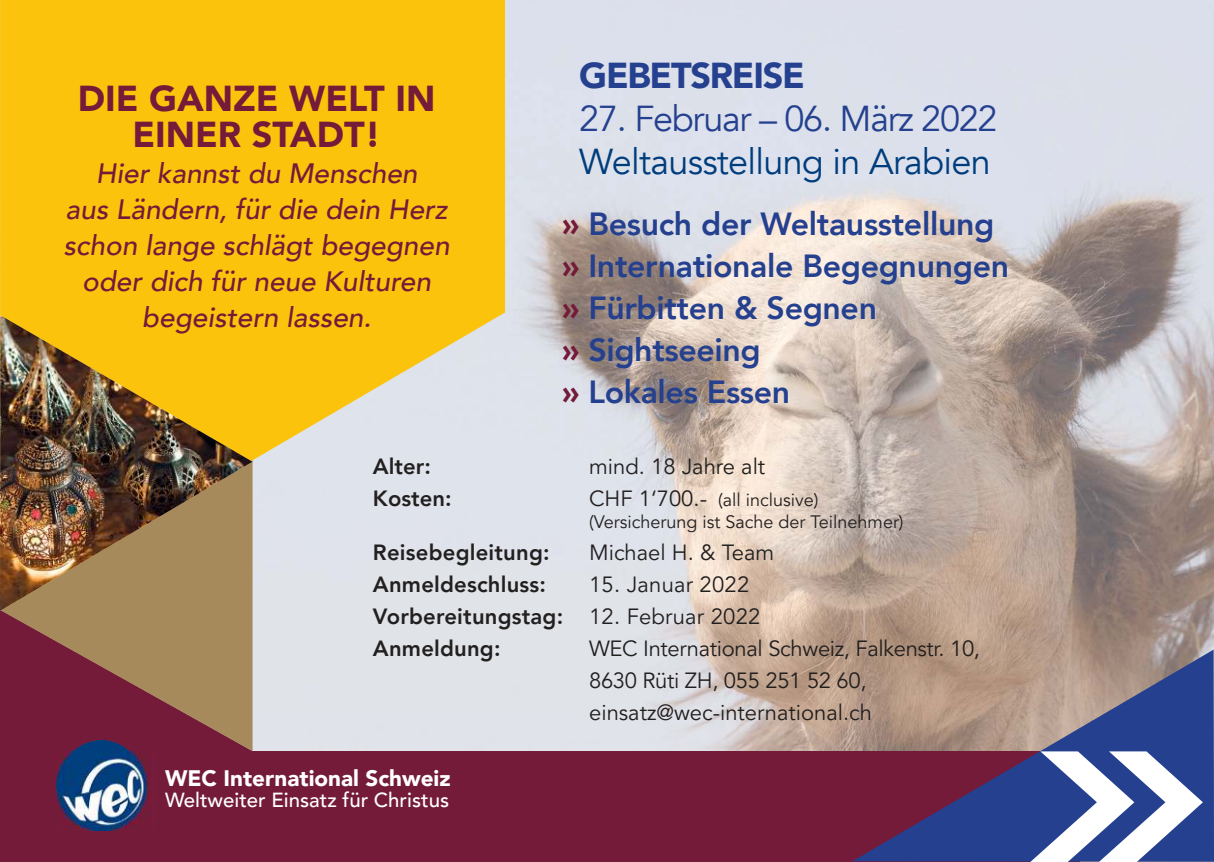
<style>
.page{position:relative;width:1214px;height:862px;background:#fff}
.page>*{position:absolute;margin:0;border:0;box-sizing:border-box;transform-origin:0 0}
.t1{font:900 36px/36px "Avenir";color:#741b3a;text-align:center}
.t2{font:36px "Avenir";letter-spacing:-.02em;color:#003d7d}
.t3{font:36px "Avenir";letter-spacing:-.035em;color:#24408e}
.t4{font:900 36px "Avenir";letter-spacing:-.035em;color:#24408e}
.t5{font:800 32px/42px "Avenir";letter-spacing:-.01em;color:#24408e}
.t6{font:italic 500 28px/36px "Avenir";color:#741b3a;text-align:center}
.t7{font:900 22.4px "Avenir LT Pro";color:#fff}
.t8{font:22px/32px "Avenir LT Pro";color:#221f1f}
.t9{font:800 22px "Avenir LT Pro";letter-spacing:.01em;color:#221f1f}
.t10{font:500 20.4px "Avenir LT Pro";color:#fff}
.t11{font:18px/22px "Avenir LT Pro";color:#221f1f}
.s1{font-weight:900;color:#741b3a}
.s2{font-size:22px}
.s3{font-weight:800}
</style>
<div class="page">
<img style="left:252px;top:0;width:461px;height:718px">
<img style="left:713px;top:0;width:500px;height:862px">
<div style="left:143px;top:718px;width:571px;height:144px;background:#e0e3e9"></div>
<img style="left:0;top:861px;width:143px;height:1px">
<div style="left:252px;top:609px;width:35px;height:142px;background:#e0e3e8"></div>
<div style="left:0;top:751px;width:1079px;height:110px;background:#741b3a"></div>
<svg style="left:852px;top:649px;width:361px;height:212px"></svg>
<svg style="left:0;top:611px;width:252px;height:140px;background:#8d534b"></svg>
<svg style="left:0;top:0;width:505px;height:608px;background:#f5ca42"></svg>
<img style="left:57px;top:740px;width:99px;height:90px">
<img style="left:0;top:316px;width:252px;height:295px">
<svg style="left:1030px;top:751px;width:172px;height:111px"></svg>
<h1 class="t1" style="left:78px;top:84px;width:359px">DIE GANZE WELT IN<br>EINER STADT!</h1>
<p class="t6" style="left:64px;top:158px;width:387px">Hier kannst du Menschen<br>aus Ländern, für die dein Herz schon lange schlägt begegnen oder dich für neue Kulturen begeistern lassen.</p>
<h1 class="t4" style="left:579px;top:60px;width:227px">GEBETSREISE</h1>
<h1 class="t3" style="left:579px;top:104px;width:420px">27. Februar – 06. März 2022</h1>
<h1 class="t2" style="left:579px;top:147px;width:413px">Weltausstellung in Arabien</h1>
<h2 class="t5" style="left:562px;top:206px;width:448px"><span class="s1">»</span> Besuch der Weltausstellung <span class="s1">»</span> Internationale Begegnungen <span class="s1">»</span> Fürbitten &amp; Segnen<br><span class="s1">»</span> Sightseeing<br><span class="s1">»</span> Lokales Essen</h2>
<p class="t9" style="left:373px;top:457px;width:59px">Alter:</p>
<p class="t8" style="left:589px;top:452px;width:178px">mind. 18 Jahre alt</p>
<p class="t9" style="left:373px;top:489px;width:80px">Kosten:</p>
<p class="t11" style="left:589px;top:490px;width:316px"><span class="s2">CHF 1‘700.-</span> (all inclusive) (Versicherung ist Sache der Teilnehmer)</p>
<p class="t9" style="left:373px;top:543px;width:178px">Reisebegleitung:</p>
<p class="t8" style="left:589px;top:538px;width:187px">Michael H. &amp; Team</p>
<p class="t9" style="left:373px;top:575px;width:174px">Anmeldeschluss:</p>
<p class="t8" style="left:373px;top:570px;width:389px;text-indent:216px">15. Januar 2022<br><span class="s3">Vorbereitungstag:</span> 12. Februar 2022<br><span class="s3">Anmeldung:</span></p>
<p class="t8" style="left:589px;top:634px;width:392px">WEC International Schweiz, Falkenstr. 10,<br>8630 Rüti ZH, 055 251 52 60, einsatz@wec-international.ch</p>
<p class="t7" style="left:165px;top:765px;width:287px">WEC International Schweiz</p>
<p class="t10" style="left:165px;top:788px;width:285px">Weltweiter Einsatz für Christus</p>
</div>
